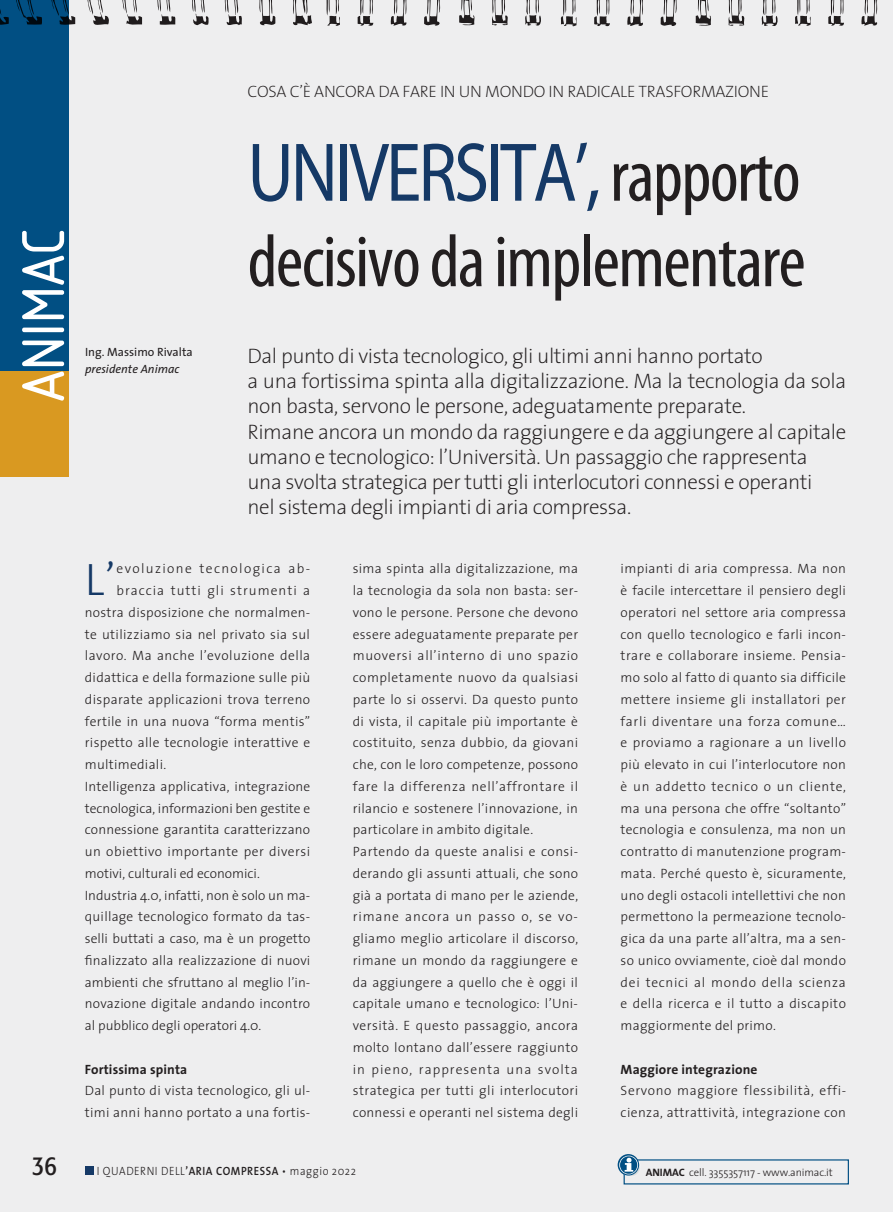
<style>
.page{position:relative;width:893px;height:1212px;background:#eeeeef}
.page>*{position:absolute;margin:0;border:0;box-sizing:border-box;transform-origin:0 0}
.t1{font:84px "Myriad Pro";letter-spacing:-.04em;color:#153966;scale:.85 1}
.t2{font:condensed 75px "Myriad Pro";letter-spacing:-.02em;color:#231f20}
.t3{font:63px "Isonorm MN";color:#fff}
.t4{font:300 45.75px "The Sans";color:#153966}
.t5{font:condensed 27px "Formata";color:#231f20}
.t6{font:200 21px/25.2px "The Sans";letter-spacing:-.02em;color:#231f20}
.t7{font:200 16.5px "The Sans";letter-spacing:-.015em;color:#231f20}
.t8{font:300 13.5px/21.8px "The Sans";letter-spacing:.02em;color:#231f20}
.t9{font:300 13.5px "The Sans";color:#231f20}
.t10{font:700 13.5px "The Sans";letter-spacing:.01em;color:#231f20}
.t11{font:300 13.5px "The Sans";letter-spacing:.075em;color:#231f20}
.t12{font:300 13.5px "The Sans";letter-spacing:.1em;color:#231f20}
.t13{font:300 12px "The Sans";letter-spacing:.05em;color:#231f20;scale:.9 1}
.t14{font:12px "The Sans";color:#231f20}
.t15{font:italic 12px "The Sans";color:#231f20}
.t16{font:300 10.8px "The Sans";letter-spacing:-.01em;color:#231f20}
.s1{font-stretch:condensed;font-size:75px;color:#231f20}
.s2{font-weight:600}
.s3{font-weight:700}
</style>
<div class="page">
<div style="left:0;top:370px;width:69px;height:106px;background:#d99921"></div>
<div style="left:85px;top:1166px;width:8px;height:9px;background:#153966"></div>
<svg style="left:621px;top:1157px;width:20px;height:20px"></svg>
<svg style="left:618px;top:1154px;width:21px;height:21px"></svg>
<svg style="left:619px;top:1155px;width:19px;height:19px"></svg>
<div style="left:0;top:0;width:69px;height:370px;background:#014f83"></div>
<svg style="left:728px;top:0;width:17px;height:26px"></svg>
<svg style="left:696px;top:0;width:15px;height:26px"></svg>
<svg style="left:828px;top:0;width:16px;height:26px"></svg>
<svg style="left:861px;top:0;width:17px;height:26px"></svg>
<svg style="left:795px;top:0;width:16px;height:26px"></svg>
<svg style="left:761px;top:0;width:17px;height:26px"></svg>
<svg style="left:594px;top:0;width:16px;height:26px"></svg>
<svg style="left:627px;top:0;width:16px;height:26px"></svg>
<svg style="left:660px;top:0;width:17px;height:26px"></svg>
<svg style="left:560px;top:0;width:17px;height:26px"></svg>
<svg style="left:122px;top:0;width:20px;height:25px"></svg>
<svg style="left:157px;top:0;width:19px;height:25px"></svg>
<svg style="left:51px;top:0;width:24px;height:25px"></svg>
<svg style="left:16px;top:0;width:26px;height:25px"></svg>
<svg style="left:0;top:9px;width:9px;height:16px"></svg>
<svg style="left:192px;top:0;width:17px;height:26px"></svg>
<svg style="left:225px;top:0;width:17px;height:25px"></svg>
<svg style="left:259px;top:0;width:17px;height:26px"></svg>
<svg style="left:87px;top:0;width:22px;height:25px"></svg>
<svg style="left:492px;top:0;width:16px;height:26px"></svg>
<svg style="left:459px;top:0;width:16px;height:26px"></svg>
<svg style="left:525px;top:0;width:16px;height:26px"></svg>
<svg style="left:293px;top:0;width:19px;height:26px"></svg>
<svg style="left:358px;top:0;width:16px;height:26px"></svg>
<svg style="left:390px;top:0;width:17px;height:26px"></svg>
<svg style="left:424px;top:0;width:17px;height:26px"></svg>
<svg style="left:326px;top:0;width:14px;height:26px"></svg>
<h3 class="t3" style="left:8px;top:402px;width:174px;rotate:-90deg">ANIMAC</h3>
<p class="t7" style="left:247px;top:78px;width:523px">Cosa c’è ancora da fare i n un mondo i n radi cale trasformazi one</p>
<p class="t14" style="left:85px;top:342px;width:109px">Ing. Massimo Rivalta</p>
<p class="t15" style="left:85px;top:359px;width:96px">presidente Animac</p>
<h1 class="t1" style="left:247px;top:121px;width:652px">UNIVERSITA’, <span class="s1">rapporto</span></h1>
<h2 class="t2" style="left:247px;top:216px;width:560px">decisivo da implementare</h2>
<p class="t6" style="left:247px;top:343px;width:600px">Dal punto di vista tecnologico, gli ultimi anni hanno portato<br>a una fortissima spinta alla digitalizzazione. Ma la tecnologia da sola non basta, servono le persone, adeguatamente preparate.<br>Rimane ancora un mondo da raggiungere e da aggiungere al capitale umano e tecnologico: l’U niversità. U n passaggio che rappresenta una svolta strategica per tutti gli interlocutori connessi e operanti<br>nel sistema degli impianti di aria compressa.</p>
<h3 class="t4" style="left:85px;top:542px;width:32px">L’</h3>
<p class="t12" style="left:116px;top:558px;width:195px">evoluzione tecnologica ab-</p>
<p class="t11" style="left:116px;top:579px;width:195px">braccia tutti gli strumenti a</p>
<p class="t8" style="left:85px;top:601px;width:227px">nostra disposizione che normalmen-</p>
<p class="t8" style="left:85px;top:623px;width:227px">te utilizziamo sia nel privato sia sul</p>
<p class="t8" style="left:85px;top:644px;width:227px">lavoro. Ma anche l’evoluzione della</p>
<p class="t8" style="left:85px;top:666px;width:227px">didattica e della formazione sulle più</p>
<p class="t8" style="left:85px;top:688px;width:227px">disparate applicazioni trova terreno</p>
<p class="t8" style="left:85px;top:710px;width:227px">fertile in una nuova “forma mentis”</p>
<p class="t8" style="left:85px;top:731px;width:227px">rispetto alle tecnologie interattive e</p>
<p class="t8" style="left:85px;top:753px;width:81px">multimediali.</p>
<p class="t8" style="left:85px;top:775px;width:227px">Intelligenza applicativa, integrazione</p>
<p class="t9" style="left:85px;top:797px;width:227px">tecnologica, informazioni ben gestite e</p>
<p class="t8" style="left:85px;top:818px;width:227px">connessione garantita caratterizzano</p>
<p class="t8" style="left:85px;top:840px;width:227px">un obiettivo importante per diversi</p>
<p class="t9" style="left:85px;top:862px;width:175px">motivi, culturali ed economici.</p>
<p class="t9" style="left:85px;top:884px;width:227px">Industria 4.0, infatti, non è solo un ma-</p>
<p class="t8" style="left:85px;top:905px;width:227px">quillage tecnologico formato da tas-</p>
<p class="t8" style="left:85px;top:927px;width:227px">selli buttati a caso, ma è un progetto</p>
<p class="t8" style="left:85px;top:949px;width:227px">finalizzato alla realizzazione di nuovi</p>
<p class="t8" style="left:85px;top:971px;width:227px">ambienti che sfruttano al meglio l’in-</p>
<p class="t8" style="left:85px;top:992px;width:227px">novazione digitale andando incontro</p>
<p class="t9" style="left:85px;top:1014px;width:177px">al pubblico degli operatori 4.0.</p>
<p class="t10" style="left:85px;top:1058px;width:104px">Fortissima spinta</p>
<p class="t8" style="left:85px;top:1079px;width:227px">Dal punto di vista tecnologico, gli ul&shy;timi anni hanno portato a una fortis-</p>
<p class="t8" style="left:353px;top:557px;width:227px">sima spinta alla digitalizzazione, ma la tecnologia da sola non basta: ser&shy;vono le persone. Persone che devono essere adeguatamente preparate per muoversi all’interno di uno spazio completamente nuovo da qualsiasi parte lo si osservi. Da questo punto di vista, il capitale più importante è costituito, senza dubbio, da giovani che, con le loro competenze, possono fare la differenza nell’affrontare il rilancio e sostenere l’innovazione, in particolare in ambito digitale.<br>Partendo da queste analisi e consi&shy;derando gli assunti attuali, che sono già a portata di mano per le aziende, rimane ancora un passo o, se vo&shy;gliamo meglio articolare il discorso, rimane un mondo da raggiungere e da aggiungere a quello che è oggi il capitale umano e tecnologico: l’Uni&shy;versità. E questo passaggio, ancora molto lontano dall’essere raggiunto in pieno, rappresenta una svolta strategica per tutti gli interlocutori connessi e operanti nel sistema degli</p>
<p class="t8" style="left:621px;top:557px;width:227px;text-align:justify">impianti di aria compressa. Ma non è facile intercettare il pensiero degli operatori nel settore aria compressa con quello tecnologico e farli incon&shy;trare e collaborare insieme. Pensia&shy;mo solo al fatto di quanto sia difficile mettere insieme gli installatori per farli diventare una forza comune… e proviamo a ragionare a un livello più elevato in cui l’interlocutore non è un addetto tecnico o un cliente, ma una persona che offre “soltanto” tecnologia e consulenza, ma non un contratto di manutenzione program&shy;mata. Perché questo è, sicuramente, uno degli ostacoli intellettivi che non permettono la permeazione tecnolo&shy;gica da una parte all’altra, ma a sen&shy;so unico ovviamente, cioè dal mondo dei tecnici al mondo della scienza e della ricerca e il tutto a discapito maggiormente del primo.</p>
<p class="t10" style="left:621px;top:1058px;width:138px">Maggiore integrazione</p>
<p class="t8" style="left:621px;top:1079px;width:227px">Servono maggiore flessibilità, effi&shy;cienza, attrattività, integrazione con</p>
<h3 class="t5" style="left:32px;top:1149px;width:26px">36</h3>
<p class="t13" style="left:97px;top:1161px;width:289px">I QUADERNI DELL<span class="s2">’ARIA COMPRESSA</span> • maggio 2022</p>
<p class="t16" style="left:646px;top:1163px;width:188px"><span class="s3">ANIMAC</span> cell. 3355357117 - www.animac.it</p>
</div>
